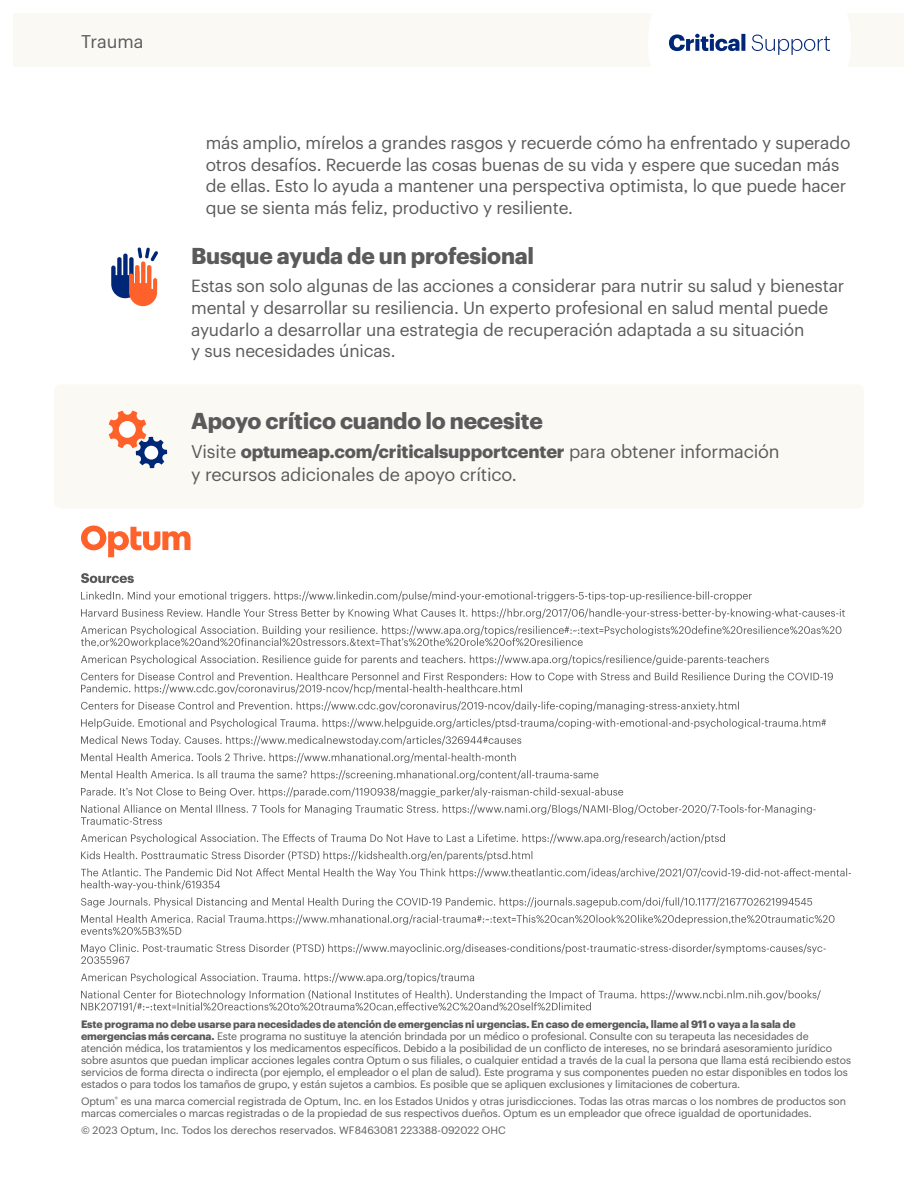
<style>
.page{position:relative;width:918px;height:1188px;background:#fff}
.page>*{position:absolute;margin:0;border:0;box-sizing:border-box;transform-origin:0 0}
.Section_Subhead{font:700 22.5px "Graphik UHG";letter-spacing:-.01em;color:#5a5a5a}
.Body{font:18px/22.5px "Graphik UHG";letter-spacing:-.01em;color:#5a5a5a}
.Body-2{font:17.25px/21.8px "Graphik UHG";letter-spacing:-.01em;color:#5a5a5a}
.Disclaimer_Copyright{font:10.5px/12px "Graphik UHG";letter-spacing:-.015em;color:#5a5a5a}
.s1{font-weight:700}
</style>
<div class="page">
<div style="left:14px;top:14px;width:890px;height:54px;background:#fbf9f4"></div>
<svg style="left:648px;top:13px;width:203px;height:55px"></svg>
<svg style="left:111px;top:247px;width:47px;height:59px"></svg>
<div style="left:54px;top:384px;width:810px;height:125px;background:#fbf9f4;border-radius:7px"></div>
<svg style="left:81px;top:526px;width:109px;height:31px"></svg>
<svg style="left:109px;top:411px;width:58px;height:57px"></svg>
<div style="left:144px;top:446px;width:14px;height:14px;background:#fff;border-radius:50%"></div>
<svg style="left:81px;top:573px;width:53px;height:10px"></svg>
<svg style="left:81px;top:591px;width:671px;height:10px"></svg>
<svg style="left:81px;top:609px;width:764px;height:10px"></svg>
<svg style="left:81px;top:626px;width:760px;height:22px"></svg>
<svg style="left:81px;top:655px;width:688px;height:10px"></svg>
<svg style="left:81px;top:672px;width:752px;height:22px"></svg>
<svg style="left:81px;top:701px;width:658px;height:10px"></svg>
<svg style="left:81px;top:719px;width:745px;height:10px"></svg>
<svg style="left:81px;top:736px;width:440px;height:10px"></svg>
<svg style="left:81px;top:753px;width:435px;height:10px"></svg>
<svg style="left:81px;top:770px;width:517px;height:10px"></svg>
<svg style="left:81px;top:787px;width:542px;height:11px"></svg>
<svg style="left:81px;top:805px;width:735px;height:20px"></svg>
<svg style="left:81px;top:834px;width:644px;height:10px"></svg>
<svg style="left:81px;top:851px;width:451px;height:10px"></svg>
<svg style="left:81px;top:868px;width:770px;height:22px"></svg>
<svg style="left:81px;top:897px;width:731px;height:11px"></svg>
<svg style="left:81px;top:915px;width:754px;height:20px"></svg>
<svg style="left:81px;top:944px;width:745px;height:20px"></svg>
<svg style="left:81px;top:973px;width:393px;height:10px"></svg>
<svg style="left:81px;top:990px;width:740px;height:22px"></svg>
<p class="Body" style="left:81px;top:29px;width:64px">Trauma</p>
<p class="Body-2" style="left:206px;top:130px;width:646px">más amplio, mírelos a grandes rasgos y recuerde cómo ha enfrentado y superado otros desafíos. Recuerde las cosas buenas de su vida y espere que sucedan más de ellas. Esto lo ayuda a mantener una perspectiva optimista, lo que puede hacer que se sienta más feliz, productivo y resiliente.</p>
<p class="Section_Subhead" style="left:191px;top:238px;width:345px">Busque ayuda de un profesional</p>
<p class="Body-2" style="left:191px;top:274px;width:655px">Estas son solo algunas de las acciones a considerar para nutrir su salud y bienestar mental y desarrollar su resiliencia. Un experto profesional en salud mental puede ayudarlo a desarrollar una estrategia de recuperación adaptada a su situación<br>y sus necesidades únicas.</p>
<p class="Section_Subhead" style="left:191px;top:403px;width:353px">Apoyo crítico cuando lo necesite</p>
<p class="Body" style="left:191px;top:439px;width:590px">Visite <span class="s1">optumeap.com/criticalsupportcenter</span> para obtener información y recursos adicionales de apoyo crítico.</p>
<p class="Disclaimer_Copyright" style="left:81px;top:1017px;width:772px"><span class="s1">Este programa no debe usarse para necesidades de atención de emergencias ni urgencias. En caso de emergencia, llame al 911 o vaya a la sala de emergencias más cercana.</span> Este programa no sustituye la atención brindada por un médico o profesional. Consulte con su terapeuta las necesidades de atención médica, los tratamientos y los medicamentos específicos. Debido a la posibilidad de un conflicto de intereses, no se brindará asesoramiento jurídico sobre asuntos que puedan implicar acciones legales contra Optum o sus filiales, o cualquier entidad a través de la cual la persona que llama está recibiendo estos servicios de forma directa o indirecta (por ejemplo, el empleador o el plan de salud). Este programa y sus componentes pueden no estar disponibles en todos los estados o para todos los tamaños de grupo, y están sujetos a cambios. Es posible que se apliquen exclusiones y limitaciones de cobertura.</p>
<p class="Disclaimer_Copyright" style="left:81px;top:1094px;width:766px">Optum<sup>®</sup> es una marca comercial registrada de Optum, Inc. en los Estados Unidos y otras jurisdicciones. Todas las otras marcas o los nombres de productos son marcas comerciales o marcas registradas o de la propiedad de sus respectivos dueños. Optum es un empleador que ofrece igualdad de oportunidades.</p>
<p class="Disclaimer_Copyright" style="left:81px;top:1123px;width:426px">© 2023 Optum, Inc. Todos los derechos reservados. WF8463081 223388-092022 OHC</p>
</div>
